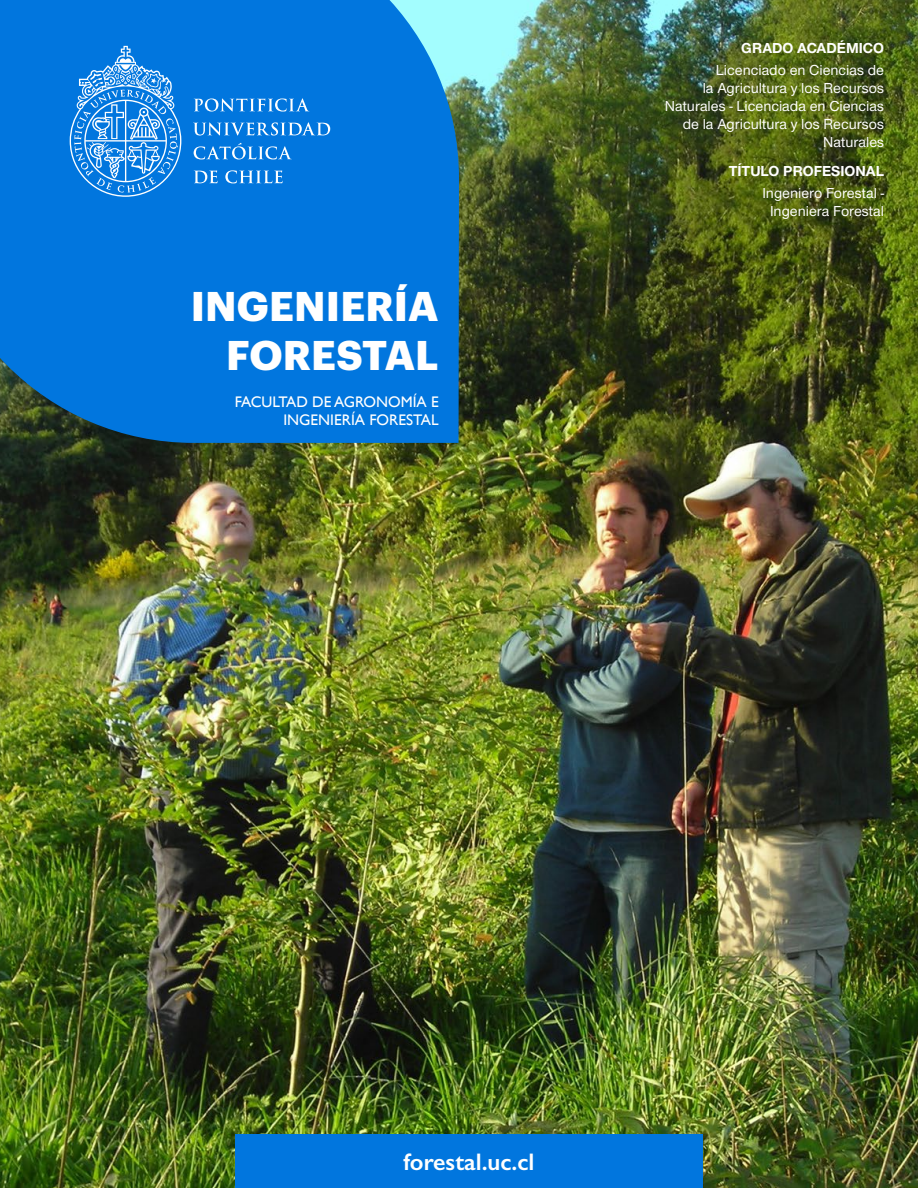
<style>
.page{position:relative;width:918px;height:1188px;background:#fff}
.page>*{position:absolute;margin:0;border:0;box-sizing:border-box;transform-origin:0 0}
.t1{font:700 40.65px/48.8px "Graphik";letter-spacing:.005em;color:#fff;text-align:right}
.t2{font:600 24px "Gill Sans";color:#fff}
.t3{font:15.3px/18.5px "Gill Sans";color:#fff;text-align:right}
.t4{font:500 15px/18px "Nimbus Sans Novus T";color:#fff;text-align:right}
.t5{font:700 15px "Nimbus Sans Novus T";color:#fff}
</style>
<div class="page">
<img style="left:0;top:0;width:918px;height:1188px">
<div style="left:0;top:0;width:459px;height:443px;background:#0176de"></div>
<div style="left:235px;top:1134px;width:468px;height:54px;background:#0176de"></div>
<svg style="left:194px;top:98px;width:115px;height:14px;background:#4198e6"></svg>
<svg style="left:193px;top:122px;width:137px;height:14px;background:#449ae6"></svg>
<svg style="left:194px;top:143px;width:98px;height:16px;background:#3491e4"></svg>
<svg style="left:194px;top:170px;width:24px;height:13px"></svg>
<svg style="left:225px;top:170px;width:58px;height:13px"></svg>
<svg style="left:70px;top:46px;width:112px;height:151px;background:#3793e4"></svg>
<h1 class="t1" style="left:191px;top:278px;width:249px">INGENIERÍA<br>FORESTAL</h1>
<p class="t3" style="left:235px;top:392px;width:206px">FACULTAD DE AGRONOMÍA E<br>INGENIERÍA FORESTAL</p>
<p class="t5" style="left:741px;top:39px;width:144px">GRADO ACADÉMICO</p>
<p class="t4" style="left:665px;top:61px;width:221px">Licenciado en Ciencias de<br>la Agricultura y los Recursos<br>Naturales - Licenciada en Ciencias de la Agricultura y los Recursos<br>Naturales</p>
<p class="t5" style="left:729px;top:162px;width:157px">TÍTULO PROFESIONAL</p>
<p class="t4" style="left:762px;top:184px;width:123px;text-align:center">Ingeniero Forestal -<br>Ingeniera Forestal</p>
<h2 class="t2" style="left:403px;top:1147px;width:133px">forestal.uc.cl</h2>
</div>
